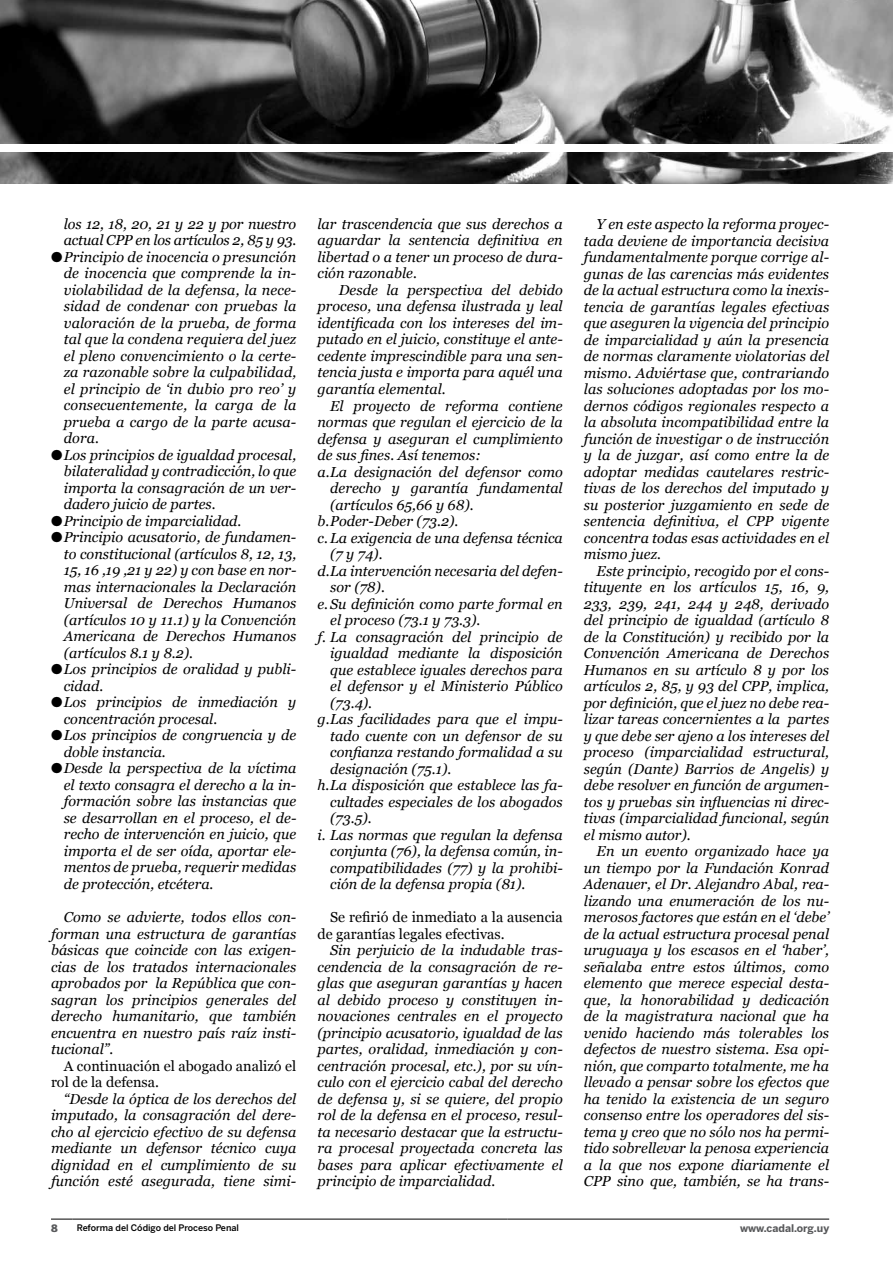
<style>
.page{position:relative;width:893px;height:1263px;background:#fff}
.page>*{position:absolute;margin:0;border:0;box-sizing:border-box;transform-origin:0 0}
.t1{font:italic 14.4px/16.5px "Georgia";color:#000;text-align:justify}
.t2{font:14.4px/16.5px "Georgia";color:#000}
.t3{font:700 10.5px "Benton Sans";color:#58595b}
.t4{font:900 10.2px "Benton Sans";color:#58595b}
.t5{font:500 9px "Benton Sans";color:#000}
</style>
<div class="page">
<img style="left:0;top:0;width:893px;height:143px">
<img style="left:0;top:152px;width:893px;height:31px">
<svg style="left:51px;top:1219px;width:21px;height:1px"></svg>
<hr style="left:72px;top:1219px;width:436px;height:1px;background:#000">
<hr style="left:508px;top:1219px;width:321px;height:1px;background:#000">
<p class="t1" style="left:64px;top:216px;width:234px">los 12, 18, 20, 21 y 22 y por nuestro actual CPP en los artículos 2, 85 y 93.</p>
<p class="t1" style="left:64px;top:249px;width:234px;text-indent:-13px">●Principio de inocencia o presunción de inocencia que comprende la in&shy;violabilidad de la defensa, la nece&shy;sidad de condenar con pruebas la valoración de la prueba, de forma tal que la condena requiera del juez el pleno convencimiento o la certe&shy;za razonable sobre la culpabilidad, el principio de ‘in dubio pro reo’ y consecuentemente, la carga de la prueba a cargo de la parte acusa&shy;dora.</p>
<p class="t1" style="left:64px;top:447px;width:234px;text-indent:-13px">●Los principios de igualdad procesal, bilateralidad y contradicción, lo que importa la consagración de un ver&shy;dadero juicio de partes.</p>
<p class="t1" style="left:51px;top:513px;width:192px">●Principio de imparcialidad.</p>
<p class="t1" style="left:64px;top:529px;width:234px;text-indent:-13px">●Principio acusatorio, de fundamen&shy;to constitucional (artículos 8, 12, 13, 15, 16 ,19 ,21 y 22) y con base en nor&shy;mas internacionales la Declaración Universal de Derechos Humanos (artículos 10 y 11.1) y la Convención Americana de Derechos Humanos (artículos 8.1 y 8.2).</p>
<p class="t1" style="left:64px;top:661px;width:234px;text-indent:-13px">●Los principios de oralidad y publi&shy;cidad.</p>
<p class="t1" style="left:64px;top:694px;width:234px;text-indent:-13px">●Los principios de inmediación y concentración procesal.</p>
<p class="t1" style="left:64px;top:727px;width:234px;text-indent:-13px">●Los principios de congruencia y de doble instancia.</p>
<p class="t1" style="left:64px;top:760px;width:234px;text-indent:-13px">●Desde la perspectiva de la víctima el texto consagra el derecho a la in&shy;formación sobre las instancias que se desarrollan en el proceso, el de&shy;recho de intervención en juicio, que importa el de ser oída, aportar ele&shy;mentos de prueba, requerir medidas de protección, etcétera.</p>
<p class="t1" style="left:51px;top:909px;width:247px;text-indent:13px">Como se advierte, todos ellos con&shy;forman una estructura de garantías básicas que coincide con las exigen&shy;cias de los tratados internacionales aprobados por la República que con&shy;sagran los principios generales del derecho humanitario, que también encuentra en nuestro país raíz insti&shy;tucional”.</p>
<p class="t2" style="left:51px;top:1057px;width:247px;text-indent:13px">A continuación el abogado analizó el rol de la defensa.</p>
<p class="t1" style="left:51px;top:1090px;width:247px;text-indent:13px">“Desde la óptica de los derechos del imputado, la consagración del dere&shy;cho al ejercicio efectivo de su defensa mediante un defensor técnico cuya dignidad en el cumplimiento de su función esté asegurada, tiene simi-</p>
<p class="t1" style="left:317px;top:216px;width:247px">lar trascendencia que sus derechos a aguardar la sentencia definitiva en libertad o a tener un proceso de dura&shy;ción razonable.</p>
<p class="t1" style="left:317px;top:282px;width:247px;text-indent:21px">Desde la perspectiva del debido proceso, una defensa ilustrada y leal identificada con los intereses del im&shy;putado en el juicio, constituye el ante&shy;cedente imprescindible para una sen&shy;tencia justa e importa para aquél una garantía elemental.</p>
<p class="t1" style="left:330px;top:397px;width:234px">El proyecto de reforma contiene</p>
<p class="t1" style="left:317px;top:414px;width:247px">normas que regulan el ejercicio de la</p>
<p class="t1" style="left:317px;top:430px;width:247px">defensa y aseguran el cumplimiento</p>
<p class="t1" style="left:317px;top:447px;width:165px">de sus fines. Así tenemos:</p>
<p class="t1" style="left:317px;top:463px;width:247px">a.La designación del defensor como</p>
<p class="t1" style="left:330px;top:480px;width:234px">derecho y garantía fundamental</p>
<p class="t1" style="left:330px;top:496px;width:145px">(artículos 65,66 y 68).</p>
<p class="t1" style="left:317px;top:513px;width:143px">b.Poder-Deber (73.2).</p>
<p class="t1" style="left:317px;top:529px;width:247px">c. La exigencia de una defensa técnica</p>
<p class="t1" style="left:330px;top:546px;width:54px">(7 y 74).</p>
<p class="t1" style="left:317px;top:562px;width:247px">d.La intervención necesaria del defen-</p>
<p class="t1" style="left:330px;top:579px;width:56px">sor (78).</p>
<p class="t1" style="left:317px;top:595px;width:247px">e. Su definición como parte formal en</p>
<p class="t1" style="left:330px;top:612px;width:152px">el proceso (73.1 y 73.3).</p>
<p class="t1" style="left:317px;top:628px;width:247px">f. La consagración del principio de</p>
<p class="t1" style="left:330px;top:645px;width:234px">igualdad mediante la disposición</p>
<p class="t1" style="left:330px;top:661px;width:234px">que establece iguales derechos para</p>
<p class="t1" style="left:330px;top:678px;width:234px">el defensor y el Ministerio Público</p>
<p class="t1" style="left:330px;top:694px;width:43px">(73.4).</p>
<p class="t1" style="left:317px;top:711px;width:247px">g.Las facilidades para que el impu-</p>
<p class="t1" style="left:330px;top:727px;width:234px">tado cuente con un defensor de su</p>
<p class="t1" style="left:330px;top:744px;width:234px">confianza restando formalidad a su</p>
<p class="t1" style="left:330px;top:760px;width:123px">designación (75.1).</p>
<p class="t1" style="left:317px;top:777px;width:247px">h.La disposición que establece las fa-</p>
<p class="t1" style="left:330px;top:793px;width:234px">cultades especiales de los abogados</p>
<p class="t1" style="left:330px;top:810px;width:43px">(73.5).</p>
<p class="t1" style="left:317px;top:826px;width:247px">i. Las normas que regulan la defensa</p>
<p class="t1" style="left:330px;top:843px;width:234px">conjunta (76), la defensa común, in-</p>
<p class="t1" style="left:330px;top:859px;width:234px">compatibilidades (77) y la prohibi-</p>
<p class="t1" style="left:330px;top:876px;width:197px">ción de la defensa propia (81).</p>
<p class="t2" style="left:317px;top:909px;width:247px;text-indent:13px">Se refirió de inmediato a la ausencia de garantías legales efectivas.</p>
<p class="t1" style="left:317px;top:942px;width:247px;text-indent:13px">Sin perjuicio de la indudable tras&shy;cendencia de la consagración de re&shy;glas que aseguran garantías y hacen al debido proceso y constituyen in&shy;novaciones centrales en el proyecto (principio acusatorio, igualdad de las partes, oralidad, inmediación y con&shy;centración procesal, etc.), por su vín&shy;culo con el ejercicio cabal del derecho de defensa y, si se quiere, del propio rol de la defensa en el proceso, resul&shy;ta necesario destacar que la estructu&shy;ra procesal proyectada concreta las bases para aplicar efectivamente el principio de imparcialidad.</p>
<p class="t1" style="left:584px;top:216px;width:247px;text-indent:13px">Y en este aspecto la reforma proyec&shy;tada deviene de importancia decisiva fundamentalmente porque corrige al&shy;gunas de las carencias más evidentes de la actual estructura como la inexis&shy;tencia de garantías legales efectivas que aseguren la vigencia del principio de imparcialidad y aún la presencia de normas claramente violatorias del mismo. Adviértase que, contrariando las soluciones adoptadas por los mo&shy;dernos códigos regionales respecto a la absoluta incompatibilidad entre la función de investigar o de instrucción y la de juzgar, así como entre la de adoptar medidas cautelares restric&shy;tivas de los derechos del imputado y su posterior juzgamiento en sede de sentencia definitiva, el CPP vigente concentra todas esas actividades en el mismo juez.</p>
<p class="t1" style="left:584px;top:563px;width:247px;text-indent:13px">Este principio, recogido por el cons&shy;tituyente en los artículos 15, 16, 9, 233, 239, 241, 244 y 248, derivado del principio de igualdad (artículo 8 de la Constitución) y recibido por la Convención Americana de Derechos Humanos en su artículo 8 y por los artículos 2, 85, y 93 del CPP, implica, por definición, que el juez no debe rea&shy;lizar tareas concernientes a la partes y que debe ser ajeno a los intereses del proceso (imparcialidad estructural, según (Dante) Barrios de Angelis) y debe resolver en función de argumen&shy;tos y pruebas sin influencias ni direc&shy;tivas (imparcialidad funcional, según el mismo autor).</p>
<p class="t1" style="left:584px;top:843px;width:247px;text-indent:13px">En un evento organizado hace ya un tiempo por la Fundación Konrad Adenauer, el Dr. Alejandro Abal, rea&shy;lizando una enumeración de los nu&shy;merosos factores que están en el ‘debe’ de la actual estructura procesal penal uruguaya y los escasos en el ‘haber’, señalaba entre estos últimos, como elemento que merece especial desta&shy;que, la honorabilidad y dedicación de la magistratura nacional que ha venido haciendo más tolerables los defectos de nuestro sistema. Esa opi&shy;nión, que comparto totalmente, me ha llevado a pensar sobre los efectos que ha tenido la existencia de un seguro consenso entre los operadores del sis&shy;tema y creo que no sólo nos ha permi&shy;tido sobrellevar la penosa experiencia a la que nos expone diariamente el CPP sino que, también, se ha trans-</p>
<p class="t4" style="left:51px;top:1222px;width:8px">8</p>
<p class="t5" style="left:77px;top:1222px;width:164px">Reforma del Código del Proceso Penal</p>
<p class="t3" style="left:740px;top:1221px;width:91px">www.cadal.org.uy</p>
</div>
